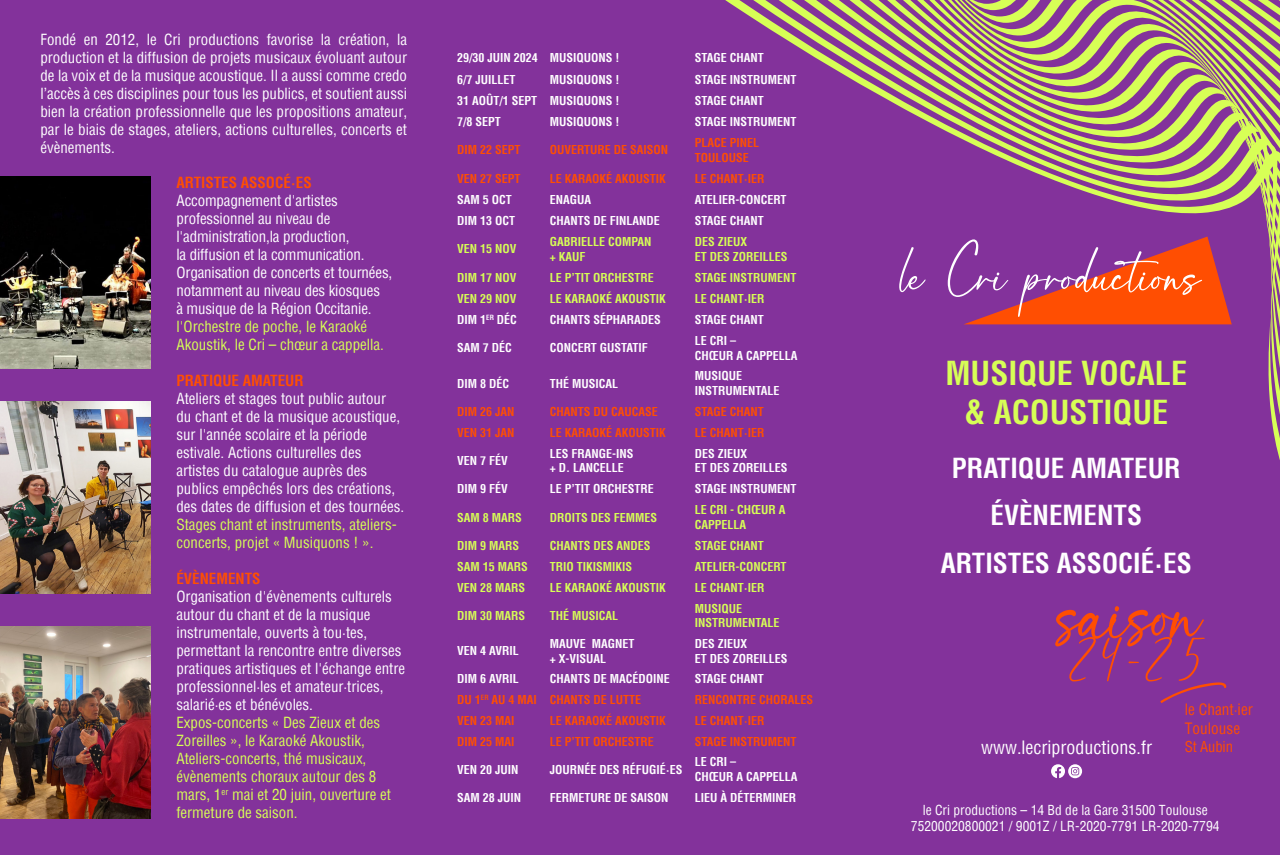
<style>
.page{position:relative;width:1280px;height:855px;background:#83329b}
.page>*{position:absolute;margin:0;border:0;box-sizing:border-box;transform-origin:0 0}
.t1{font:67.05px "Christine";color:#ff4e02}
.t2{font:65.55px "Christine";color:#fff;scale:1.09 1}
.t3{font:700 condensed 32.4px/38.8px "Helvetica";color:#d7ff56;text-align:center}
.t4{font:700 condensed 27px/47.4px "Helvetica";color:#fff;text-align:center}
.t5{font:condensed 18px "Helvetica";color:#fff}
.t6{font:condensed 15.3px/18.5px "Helvetica";color:#ff4e02}
.t7{font:condensed 15px/18px "Helvetica";color:#fff}
.t8{font:condensed 15px/18px "Helvetica";color:#d7ff56}
.t9{font:700 condensed 15px "Helvetica";color:#ff4e02}
.t10{font:condensed 14.55px "Helvetica";letter-spacing:-.01em;color:#ff4e02}
.t11{font:condensed 13.5px/16.2px "Helvetica";color:#fff;text-align:center}
.t12{font:700 condensed 12px/14.4px "Helvetica";color:#fff}
.t13{font:700 condensed 12px/14.4px "Helvetica";color:#d7ff56}
.t14{font:700 condensed 12px/14.4px "Helvetica";color:#ff4e02}
</style>
<div class="page">
<svg style="left:1160px;top:682px;width:66px;height:21px"></svg>
<svg style="left:1055px;top:606px;width:149px;height:40px"></svg>
<svg style="left:1051px;top:764px;width:14px;height:14px"></svg>
<svg style="left:1068px;top:764px;width:14px;height:14px"></svg>
<svg style="left:1071px;top:767px;width:8px;height:8px"></svg>
<svg style="left:725px;top:0;width:555px;height:460px"></svg>
<img style="left:0;top:177px;width:151px;height:191px">
<img style="left:0;top:402px;width:151px;height:191px">
<img style="left:0;top:627px;width:151px;height:191px">
<p class="t7" style="left:40px;top:31px;width:368px;text-align:justify">Fondé en 2012, le Cri productions favorise la création, la production et la diffusion de projets musicaux évoluant autour de la voix et de la musique acoustique. Il a aussi comme credo l’accès à ces disciplines pour tous les publics, et soutient aussi bien la création professionnelle que les propositions amateur, par le biais de stages, ateliers, actions culturelles, concerts et évènements.</p>
<p class="t9" style="left:176px;top:173px;width:137px">ARTISTES ASSOCÉ·ES</p>
<p class="t7" style="left:176px;top:191px;width:217px">Accompagnement d'artistes professionnel au niveau de l'administration,la production,<br>la diffusion et la communication.<br>Organisation de concerts et tournées, notamment au niveau des kiosques<br>à musique de la Région Occitanie.</p>
<p class="t8" style="left:176px;top:317px;width:209px">l'Orchestre de poche, le Karaoké<br>Akoustik, le Cri – chœur a cappella.</p>
<p class="t9" style="left:176px;top:371px;width:129px">PRATIQUE AMATEUR</p>
<p class="t7" style="left:176px;top:389px;width:229px">Ateliers et stages tout public autour du chant et de la musique acoustique, sur l'année scolaire et la période estivale. Actions culturelles des artistes du catalogue auprès des publics empêchés lors des créations, des dates de diffusion et des tournées.</p>
<p class="t8" style="left:176px;top:515px;width:222px">Stages chant et instruments, ateliers&shy;concerts, projet « Musiquons ! ».</p>
<p class="t9" style="left:176px;top:569px;width:86px">ÉVÈNEMENTS</p>
<p class="t7" style="left:176px;top:587px;width:230px">Organisation d'évènements culturels autour du chant et de la musique instrumentale, ouverts à tou·tes, permettant la rencontre entre diverses pratiques artistiques et l'échange entre professionnel·les et amateur·trices, salarié·es et bénévoles.</p>
<p class="t8" style="left:176px;top:713px;width:216px">Expos-concerts « Des Zieux et des<br>Zoreilles », le Karaoké Akoustik,<br>Ateliers-concerts, thé musicaux, évènements choraux autour des 8 mars, 1<sup>er</sup> mai et 20 juin, ouverture et fermeture de saison.</p>
<p class="t12" style="left:457px;top:51px;width:164px">29/30 JUIN 2024 MUSIQUONS !</p>
<p class="t12" style="left:695px;top:51px;width:71px">STAGE CHANT</p>
<p class="t12" style="left:457px;top:72px;width:60px">6/7 JUILLET</p>
<p class="t12" style="left:550px;top:72px;width:71px">MUSIQUONS !</p>
<p class="t12" style="left:695px;top:72px;width:103px">STAGE INSTRUMENT</p>
<p class="t12" style="left:457px;top:93px;width:164px">31 AOÛT/1 SEPT MUSIQUONS !</p>
<p class="t12" style="left:695px;top:93px;width:71px">STAGE CHANT</p>
<p class="t12" style="left:457px;top:114px;width:45px">7/8 SEPT</p>
<p class="t12" style="left:550px;top:114px;width:71px">MUSIQUONS !</p>
<p class="t12" style="left:695px;top:114px;width:103px">STAGE INSTRUMENT</p>
<p class="t14" style="left:457px;top:143px;width:65px">DIM 22 SEPT</p>
<p class="t14" style="left:550px;top:143px;width:120px">OUVERTURE DE SAISON</p>
<p class="t14" style="left:695px;top:135px;width:66px">PLACE PINEL<br>TOULOUSE</p>
<p class="t14" style="left:457px;top:171px;width:65px">VEN 27 SEPT</p>
<p class="t14" style="left:550px;top:171px;width:118px">LE KARAOKÉ AKOUSTIK</p>
<p class="t14" style="left:695px;top:171px;width:71px">LE CHANT·IER</p>
<p class="t12" style="left:457px;top:192px;width:56px">SAM 5 OCT</p>
<p class="t12" style="left:550px;top:192px;width:43px">ENAGUA</p>
<p class="t12" style="left:695px;top:192px;width:93px">ATELIER-CONCERT</p>
<p class="t12" style="left:457px;top:213px;width:60px">DIM 13 OCT</p>
<p class="t12" style="left:550px;top:213px;width:112px">CHANTS DE FINLANDE</p>
<p class="t12" style="left:695px;top:213px;width:71px">STAGE CHANT</p>
<p class="t13" style="left:457px;top:242px;width:61px">VEN 15 NOV</p>
<p class="t13" style="left:550px;top:234px;width:103px">GABRIELLE COMPAN + KAUF</p>
<p class="t13" style="left:695px;top:234px;width:94px">DES ZIEUX<br>ET DES ZOREILLES</p>
<p class="t13" style="left:457px;top:270px;width:61px">DIM 17 NOV</p>
<p class="t13" style="left:550px;top:270px;width:106px">LE P’TIT ORCHESTRE</p>
<p class="t13" style="left:695px;top:270px;width:103px">STAGE INSTRUMENT</p>
<p class="t13" style="left:457px;top:291px;width:61px">VEN 29 NOV</p>
<p class="t13" style="left:550px;top:291px;width:118px">LE KARAOKÉ AKOUSTIK</p>
<p class="t13" style="left:695px;top:291px;width:71px">LE CHANT·IER</p>
<p class="t12" style="left:457px;top:312px;width:61px">DIM 1<sup>ER</sup> DÉC</p>
<p class="t12" style="left:550px;top:312px;width:113px">CHANTS SÉPHARADES</p>
<p class="t12" style="left:695px;top:312px;width:71px">STAGE CHANT</p>
<p class="t12" style="left:457px;top:341px;width:56px">SAM 7 DÉC</p>
<p class="t12" style="left:550px;top:341px;width:100px">CONCERT GUSTATIF</p>
<p class="t12" style="left:695px;top:333px;width:104px">LE CRI –<br>CHŒUR A CAPPELLA</p>
<p class="t12" style="left:457px;top:376px;width:54px">DIM 8 DÉC</p>
<p class="t12" style="left:550px;top:376px;width:70px">THÉ MUSICAL</p>
<p class="t12" style="left:695px;top:368px;width:86px">MUSIQUE<br>INSTRUMENTALE</p>
<p class="t14" style="left:457px;top:404px;width:59px">DIM 26 JAN</p>
<p class="t14" style="left:550px;top:404px;width:110px">CHANTS DU CAUCASE</p>
<p class="t14" style="left:695px;top:404px;width:71px">STAGE CHANT</p>
<p class="t14" style="left:457px;top:425px;width:59px">VEN 31 JAN</p>
<p class="t14" style="left:550px;top:425px;width:118px">LE KARAOKÉ AKOUSTIK</p>
<p class="t14" style="left:695px;top:425px;width:71px">LE CHANT·IER</p>
<p class="t12" style="left:457px;top:453px;width:52px">VEN 7 FÉV</p>
<p class="t12" style="left:550px;top:446px;width:85px">LES FRANGE-INS + D. LANCELLE</p>
<p class="t12" style="left:695px;top:446px;width:94px">DES ZIEUX<br>ET DES ZOREILLES</p>
<p class="t12" style="left:457px;top:482px;width:52px">DIM 9 FÉV</p>
<p class="t12" style="left:550px;top:482px;width:106px">LE P’TIT ORCHESTRE</p>
<p class="t12" style="left:695px;top:482px;width:103px">STAGE INSTRUMENT</p>
<p class="t13" style="left:457px;top:510px;width:66px">SAM 8 MARS</p>
<p class="t13" style="left:550px;top:510px;width:109px">DROITS DES FEMMES</p>
<p class="t13" style="left:695px;top:503px;width:92px">LE CRI - CHŒUR A<br>CAPPELLA</p>
<p class="t13" style="left:457px;top:538px;width:64px">DIM 9 MARS</p>
<p class="t13" style="left:550px;top:538px;width:102px">CHANTS DES ANDES</p>
<p class="t13" style="left:695px;top:538px;width:71px">STAGE CHANT</p>
<p class="t13" style="left:457px;top:559px;width:72px">SAM 15 MARS</p>
<p class="t13" style="left:550px;top:559px;width:84px">TRIO TIKISMIKIS</p>
<p class="t13" style="left:695px;top:559px;width:93px">ATELIER-CONCERT</p>
<p class="t13" style="left:457px;top:580px;width:70px">VEN 28 MARS</p>
<p class="t13" style="left:550px;top:580px;width:118px">LE KARAOKÉ AKOUSTIK</p>
<p class="t13" style="left:695px;top:580px;width:71px">LE CHANT·IER</p>
<p class="t13" style="left:457px;top:608px;width:70px">DIM 30 MARS</p>
<p class="t13" style="left:550px;top:608px;width:70px">THÉ MUSICAL</p>
<p class="t13" style="left:695px;top:601px;width:86px">MUSIQUE<br>INSTRUMENTALE</p>
<p class="t12" style="left:457px;top:643px;width:63px">VEN 4 AVRIL</p>
<p class="t12" style="left:550px;top:636px;width:86px">MAUVE MAGNET + X-VISUAL</p>
<p class="t12" style="left:695px;top:636px;width:94px">DES ZIEUX<br>ET DES ZOREILLES</p>
<p class="t12" style="left:457px;top:671px;width:63px">DIM 6 AVRIL</p>
<p class="t12" style="left:550px;top:671px;width:122px">CHANTS DE MACÉDOINE</p>
<p class="t12" style="left:695px;top:671px;width:71px">STAGE CHANT</p>
<p class="t14" style="left:457px;top:692px;width:185px">DU 1<sup>ER</sup> AU 4 MAI CHANTS DE LUTTE</p>
<p class="t14" style="left:695px;top:692px;width:120px">RENCONTRE CHORALES</p>
<p class="t14" style="left:457px;top:713px;width:59px">VEN 23 MAI</p>
<p class="t14" style="left:550px;top:713px;width:118px">LE KARAOKÉ AKOUSTIK</p>
<p class="t14" style="left:695px;top:713px;width:71px">LE CHANT·IER</p>
<p class="t14" style="left:457px;top:734px;width:59px">DIM 25 MAI</p>
<p class="t14" style="left:550px;top:734px;width:106px">LE P’TIT ORCHESTRE</p>
<p class="t14" style="left:695px;top:734px;width:103px">STAGE INSTRUMENT</p>
<p class="t12" style="left:457px;top:762px;width:63px">VEN 20 JUIN</p>
<p class="t12" style="left:550px;top:762px;width:134px">JOURNÉE DES RÉFUGIÉ·ES</p>
<p class="t12" style="left:695px;top:754px;width:104px">LE CRI –<br>CHŒUR A CAPPELLA</p>
<p class="t12" style="left:457px;top:790px;width:66px">SAM 28 JUIN</p>
<p class="t12" style="left:550px;top:790px;width:120px">FERMETURE DE SAISON</p>
<p class="t12" style="left:695px;top:790px;width:103px">LIEU À DÉTERMINER</p>
<h2 class="t2" style="left:900px;top:232px;width:277px">le Cri productions</h2>
<h3 class="t3" style="left:945px;top:353px;width:243px">MUSIQUE VOCALE &amp; ACOUSTIQUE</h3>
<h3 class="t4" style="left:941px;top:444px;width:252px">PRATIQUE AMATEUR<br>ÉVÈNEMENTS<br>ARTISTES ASSOCIÉ·ES</h3>
<h1 class="t1" style="left:1066px;top:623px;width:144px">24-25</h1>
<p class="t5" style="left:981px;top:735px;width:172px">www.lecriproductions.fr</p>
<p class="t6" style="left:1185px;top:700px;width:70px">le Chant·ier<br>Toulouse</p>
<p class="t10" style="left:1185px;top:737px;width:50px">St Aubin</p>
<p class="t11" style="left:911px;top:801px;width:310px">le Cri productions – 14 Bd de la Gare 31500 Toulouse<br>75200020800021 / 9001Z / LR-2020-7791 LR-2020-7794</p>
</div>
